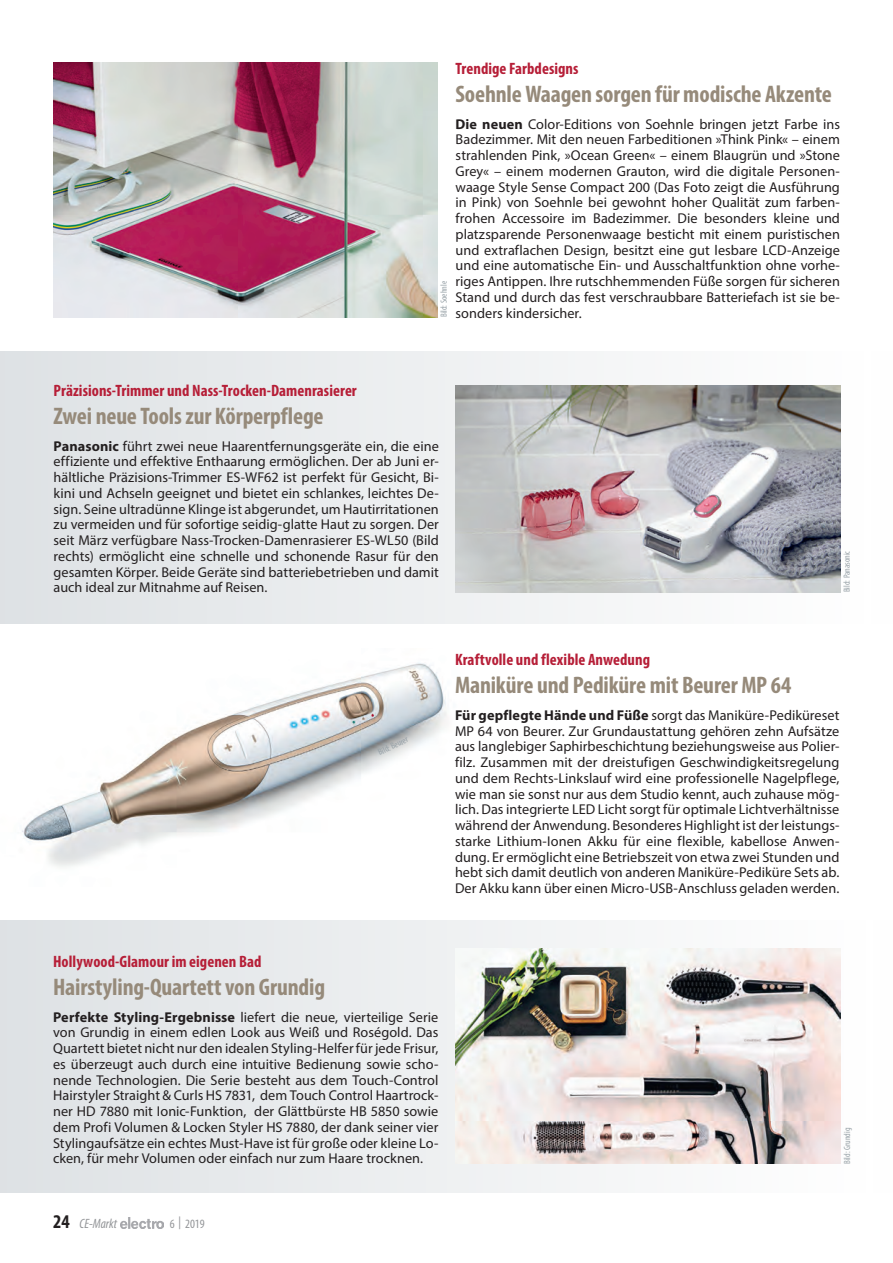
<style>
.page{position:relative;width:893px;height:1263px;background:#fff}
.page>*{position:absolute;margin:0;border:0;box-sizing:border-box;transform-origin:0 0}
.t1{font:700 condensed 24px "Myriad Pro";letter-spacing:-.005em;color:#968a7a}
.t2{font:700 condensed 16.5px "Myriad Pro";letter-spacing:.005em;color:#b61e37}
.t3{font:14.25px/15.8px "Myriad Pro";letter-spacing:.005em;color:#231f20;text-align:justify}
.t4{font:italic condensed 13.5px "Myriad Pro";color:#939598}
.t5{font:condensed 12.75px "Myriad Pro";color:#939598}
.t6{font:condensed 9px "Myriad Pro";color:#97a1a7}
.s1{font-weight:700}
.s2{font-weight:700;font-style:normal;font-size:19.5px;color:#231f20}
</style>
<div class="page">
<img style="left:22px;top:663px;width:425px;height:204px">
<img style="left:121px;top:1217px;width:43px;height:11px">
<div style="left:0;top:352px;width:893px;height:272px;background:linear-gradient(to right,#dee2e5,#fdfdfd)"></div>
<div style="left:0;top:921px;width:893px;height:272px;background:linear-gradient(to right,#dee2e4,#fff)"></div>
<img style="left:456px;top:386px;width:384px;height:206px">
<img style="left:455px;top:949px;width:385px;height:215px">
<img style="left:54px;top:62px;width:383px;height:255px">
<p class="t6" style="left:438px;top:317px;width:38px;rotate:-90deg">Bild: Soehnle</p>
<p class="t2" style="left:456px;top:58px;width:124px">Trendige Farbdesigns</p>
<h1 class="t1" style="left:456px;top:79px;width:378px">Soehnle Waagen sorgen für modische Akzente</h1>
<p class="t3" style="left:456px;top:116px;width:386px"><span class="s1">Die neuen</span> Color-Editions von Soehnle bringen jetzt Farbe ins Badezimmer. Mit den neuen Farbeditionen »Think Pink« – einem strahlenden Pink, »Ocean Green« – einem Blaugrün und »Stone Grey« – einem modernen Grauton, wird die digitale Personen&shy;waage Style Sense Compact 200 (Das Foto zeigt die Ausführung in Pink) von Soehnle bei gewohnt hoher Qualität zum farben&shy;frohen Accessoire im Badezimmer. Die besonders kleine und platzsparende Personenwaage besticht mit einem puristischen und extraflachen Design, besitzt eine gut lesbare LCD-Anzeige und eine automatische Ein- und Ausschaltfunktion ohne vorhe&shy;riges Antippen. Ihre rutschhemmenden Füße sorgen für sicheren Stand und durch das fest verschraubbare Batteriefach ist sie be&shy;sonders kindersicher.</p>
<p class="t2" style="left:54px;top:380px;width:305px">Präzisions-Trimmer und Nass-Trocken-Damenrasierer</p>
<h1 class="t1" style="left:54px;top:401px;width:272px">Zwei neue Tools zur Körperpflege</h1>
<p class="t3" style="left:54px;top:438px;width:387px"><span class="s1">Panasonic</span> führt zwei neue Haarentfernungsgeräte ein, die eine effiziente und effektive Enthaarung ermöglichen. Der ab Juni er&shy;hältliche Präzisions-Trimmer ES-WF62 ist perfekt für Gesicht, Bi&shy;kini und Achseln geeignet und bietet ein schlankes, leichtes De&shy;sign. Seine ultradünne Klinge ist abgerundet, um Hautirritationen zu vermeiden und für sofortige seidig-glatte Haut zu sorgen. Der seit März verfügbare Nass-Trocken-Damenrasierer ES-WL50 (Bild rechts) ermöglicht eine schnelle und schonende Rasur für den gesamten Körper. Beide Geräte sind batteriebetrieben und damit auch ideal zur Mitnahme auf Reisen.</p>
<p class="t6" style="left:841px;top:592px;width:43px;rotate:-90deg">Bild: Panasonic</p>
<p class="t6" style="left:376px;top:748px;width:34px;rotate:-26deg">Bild: Beurer</p>
<p class="t2" style="left:455px;top:649px;width:197px">Kraftvolle und flexible Anwedung</p>
<h1 class="t1" style="left:455px;top:670px;width:338px">Maniküre und Pediküre mit Beurer MP 64</h1>
<p class="t3" style="left:455px;top:707px;width:386px"><span class="s1">Für gepflegte Hände und Füße</span> sorgt das Maniküre-Pediküreset MP 64 von Beurer. Zur Grundaustattung gehören zehn Aufsätze aus langlebiger Saphirbeschichtung beziehungsweise aus Polier&shy;filz. Zusammen mit der dreistufigen Geschwindigkeitsregelung und dem Rechts-Linkslauf wird eine professionelle Nagelpflege, wie man sie sonst nur aus dem Studio kennt, auch zuhause mög&shy;lich. Das integrierte LED Licht sorgt für optimale Lichtverhältnisse während der Anwendung. Besonderes Highlight ist der leistungs&shy;starke Lithium-Ionen Akku für eine flexible, kabellose Anwen&shy;dung. Er ermöglicht eine Betriebszeit von etwa zwei Stunden und hebt sich damit deutlich von anderen Maniküre-Pediküre Sets ab.<br>Der Akku kann über einen Micro-USB-Anschluss geladen werden.</p>
<p class="t2" style="left:53px;top:951px;width:210px">Hollywood-Glamour im eigenen Bad</p>
<h1 class="t1" style="left:53px;top:972px;width:273px">Hairstyling-Quartett von Grundig</h1>
<p class="t3" style="left:53px;top:1009px;width:387px"><span class="s1">Perfekte Styling-Ergebnisse</span> liefert die neue, vierteilige Serie von Grundig in einem edlen Look aus Weiß und Roségold. Das Quartett bietet nicht nur den idealen Styling-Helfer für jede Frisur, es überzeugt auch durch eine intuitive Bedienung sowie scho&shy;nende Technologien. Die Serie besteht aus dem Touch-Control Hairstyler Straight &amp; Curls HS 7831, dem Touch Control Haartrock&shy;ner HD 7880 mit Ionic-Funktion, der Glättbürste HB 5850 sowie dem Profi Volumen &amp; Locken Styler HS 7880, der dank seiner vier Stylingaufsätze ein echtes Must-Have ist für große oder kleine Lo&shy;cken, für mehr Volumen oder einfach nur zum Haare trocknen.</p>
<p class="t4" style="left:53px;top:1215px;width:65px"><span class="s2">24</span> CE-Markt</p>
<p class="t5" style="left:170px;top:1216px;width:37px">6 | 2019</p>
<p class="t6" style="left:842px;top:1164px;width:38px;rotate:-90deg">Bild: Grundig</p>
</div>
